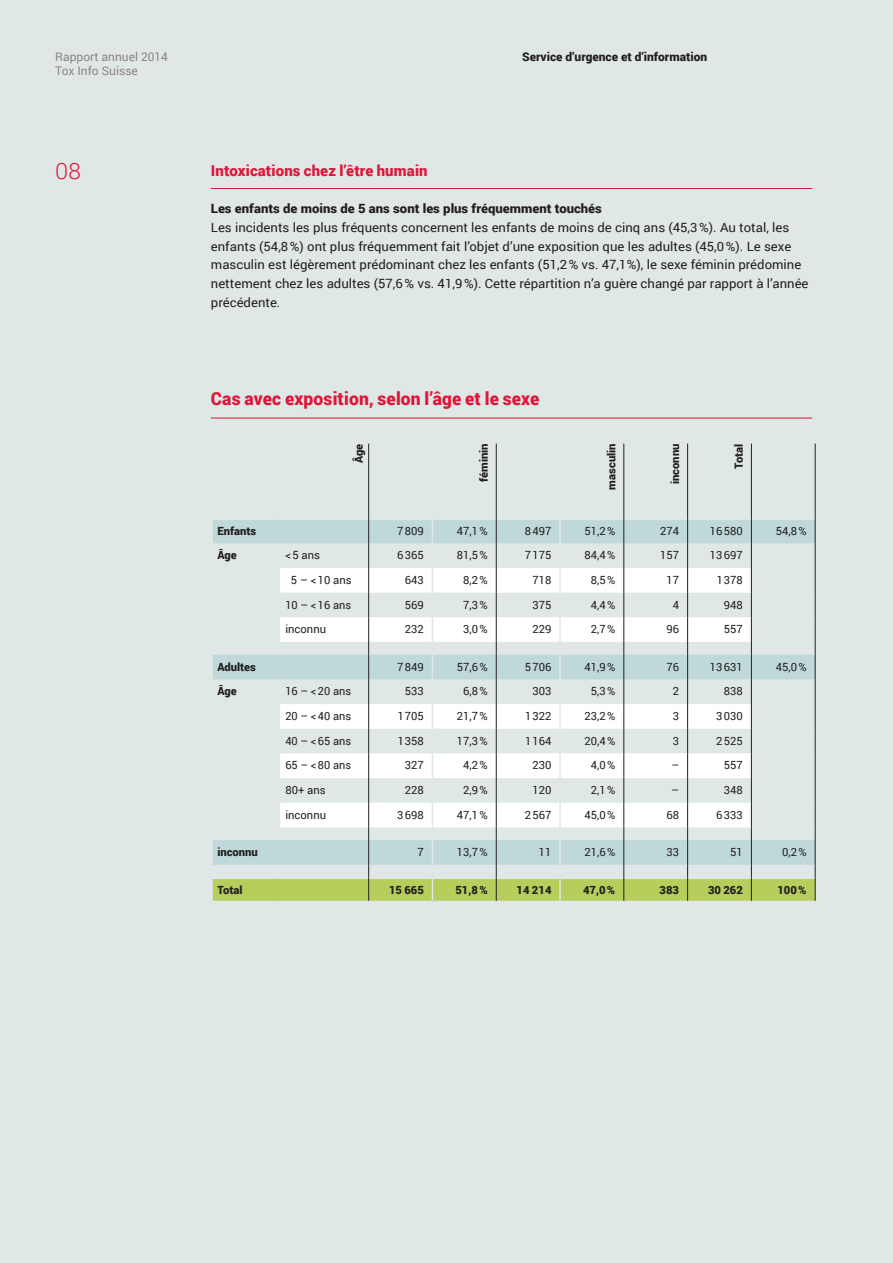
<style>
.page{position:relative;width:893px;height:1263px;background:#dfe8e7}
.page>*{position:absolute;margin:0;border:0;box-sizing:border-box;transform-origin:0 0}
.t1{font:300 22.5px "Roboto";color:#dc1839}
.t2{font:900 18px "Roboto";letter-spacing:.01em;color:#dc1839}
.t3{font:900 15px "Roboto";letter-spacing:.01em;color:#dc1839}
.t4{font:12.75px/18.8px "Roboto";color:#231f20}
.t5{font:900 12.75px "Roboto";color:#231f20}
.t6{font:900 12px "Roboto";color:#231f20}
.t7{font:12px/14.4px "Roboto";color:#8e8486}
.t8{font:11.25px "Roboto";color:#231f20}
.t9{font:900 11.25px "Roboto";color:#231f20}
</style>
<div class="page">
<hr style="left:211px;top:188px;width:601px;height:1px;background:#dc1839">
<hr style="left:211px;top:418px;width:601px;height:1px;background:#dc1839">
<hr style="left:368px;top:444px;width:1px;height:75px;background:#231f20">
<hr style="left:496px;top:444px;width:1px;height:75px;background:#231f20">
<hr style="left:624px;top:444px;width:1px;height:75px;background:#231f20">
<hr style="left:687px;top:444px;width:1px;height:75px;background:#231f20">
<hr style="left:751px;top:444px;width:1px;height:75px;background:#231f20">
<hr style="left:815px;top:444px;width:1px;height:75px;background:#231f20">
<svg style="left:211px;top:519px;width:605px;height:383px"></svg>
<hr style="left:559px;top:877px;width:2px;height:24px;background:#dfe8e7">
<p class="t7" style="left:55px;top:49px;width:114px">Rapport annuel 2014<br>Tox Info Suisse</p>
<p class="t6" style="left:522px;top:48px;width:186px">Service d’urgence et d’information</p>
<h1 class="t1" style="left:55px;top:155px;width:27px">08</h1>
<h3 class="t3" style="left:211px;top:160px;width:218px">Intoxications chez l’être humain</h3>
<p class="t5" style="left:211px;top:199px;width:392px">Les enfants de moins de 5 ans sont les plus fréquemment touchés</p>
<p class="t4" style="left:211px;top:217px;width:599px">Les incidents les plus fréquents concernent les enfants de moins de cinq ans (45,3%). Au total, les enfants (54,8%) ont plus fréquemment fait l’objet d’une exposition que les adultes (45,0%). Le sexe masculin est légèrement prédominant chez les enfants (51,2% vs. 47,1%), le sexe féminin prédomine nettement chez les adultes (57,6% vs. 41,9%). Cette répartition n’a guère changé par rapport à l’année précédente.</p>
<h2 class="t2" style="left:211px;top:386px;width:330px">Cas avec exposition, selon l’âge et le sexe</h2>
<p class="t9" style="left:351px;top:463px;width:21px;rotate:-90deg">Âge</p>
<p class="t9" style="left:476px;top:482px;width:40px;rotate:-90deg">féminin</p>
<p class="t9" style="left:603px;top:490px;width:47px;rotate:-90deg">masculin</p>
<p class="t9" style="left:667px;top:484px;width:42px;rotate:-90deg">inconnu</p>
<p class="t9" style="left:731px;top:469px;width:27px;rotate:-90deg">Total</p>
<p class="t9" style="left:217px;top:523px;width:40px">Enfants</p>
<p class="t8" style="left:397px;top:523px;width:28px">7809</p>
<p class="t8" style="left:457px;top:523px;width:32px">47,1%</p>
<p class="t8" style="left:525px;top:523px;width:28px">8497</p>
<p class="t8" style="left:584px;top:523px;width:32px">51,2%</p>
<p class="t8" style="left:660px;top:523px;width:21px">274</p>
<p class="t8" style="left:710px;top:523px;width:35px">16580</p>
<p class="t8" style="left:776px;top:523px;width:32px">54,8%</p>
<p class="t9" style="left:217px;top:547px;width:21px">Âge</p>
<p class="t8" style="left:285px;top:547px;width:36px">&lt;5 ans</p>
<p class="t8" style="left:397px;top:547px;width:28px">6365</p>
<p class="t8" style="left:457px;top:547px;width:32px">81,5%</p>
<p class="t8" style="left:525px;top:547px;width:28px">7175</p>
<p class="t8" style="left:584px;top:547px;width:32px">84,4%</p>
<p class="t8" style="left:660px;top:547px;width:21px">157</p>
<p class="t8" style="left:710px;top:547px;width:35px">13697</p>
<p class="t8" style="left:291px;top:572px;width:62px">5 – &lt;10 ans</p>
<p class="t8" style="left:405px;top:572px;width:21px">643</p>
<p class="t8" style="left:463px;top:572px;width:26px">8,2%</p>
<p class="t8" style="left:532px;top:572px;width:21px">718</p>
<p class="t8" style="left:591px;top:572px;width:26px">8,5%</p>
<p class="t8" style="left:666px;top:572px;width:14px">17</p>
<p class="t8" style="left:717px;top:572px;width:28px">1378</p>
<p class="t8" style="left:285px;top:597px;width:67px">10 – &lt;16 ans</p>
<p class="t8" style="left:405px;top:597px;width:21px">569</p>
<p class="t8" style="left:463px;top:597px;width:26px">7,3%</p>
<p class="t8" style="left:532px;top:597px;width:21px">375</p>
<p class="t8" style="left:591px;top:597px;width:26px">4,4%</p>
<p class="t8" style="left:673px;top:597px;width:8px">4</p>
<p class="t8" style="left:724px;top:597px;width:21px">948</p>
<p class="t8" style="left:285px;top:621px;width:42px">inconnu</p>
<p class="t8" style="left:405px;top:621px;width:21px">232</p>
<p class="t8" style="left:463px;top:621px;width:26px">3,0%</p>
<p class="t8" style="left:532px;top:621px;width:21px">229</p>
<p class="t8" style="left:591px;top:621px;width:26px">2,7%</p>
<p class="t8" style="left:666px;top:621px;width:14px">96</p>
<p class="t8" style="left:724px;top:621px;width:21px">557</p>
<p class="t9" style="left:217px;top:659px;width:40px">Adultes</p>
<p class="t8" style="left:397px;top:659px;width:28px">7849</p>
<p class="t8" style="left:457px;top:659px;width:32px">57,6%</p>
<p class="t8" style="left:525px;top:659px;width:28px">5706</p>
<p class="t8" style="left:584px;top:659px;width:32px">41,9%</p>
<p class="t8" style="left:666px;top:659px;width:14px">76</p>
<p class="t8" style="left:710px;top:659px;width:35px">13631</p>
<p class="t8" style="left:776px;top:659px;width:32px">45,0%</p>
<p class="t9" style="left:217px;top:683px;width:21px">Âge</p>
<p class="t8" style="left:285px;top:683px;width:67px">16 – &lt;20 ans</p>
<p class="t8" style="left:405px;top:683px;width:21px">533</p>
<p class="t8" style="left:463px;top:683px;width:26px">6,8%</p>
<p class="t8" style="left:532px;top:683px;width:21px">303</p>
<p class="t8" style="left:591px;top:683px;width:26px">5,3%</p>
<p class="t8" style="left:673px;top:683px;width:8px">2</p>
<p class="t8" style="left:724px;top:683px;width:21px">838</p>
<p class="t8" style="left:285px;top:708px;width:67px">20 – &lt;40 ans</p>
<p class="t8" style="left:398px;top:708px;width:28px">1705</p>
<p class="t8" style="left:457px;top:708px;width:32px">21,7%</p>
<p class="t8" style="left:525px;top:708px;width:28px">1322</p>
<p class="t8" style="left:584px;top:708px;width:32px">23,2%</p>
<p class="t8" style="left:673px;top:708px;width:8px">3</p>
<p class="t8" style="left:716px;top:708px;width:28px">3030</p>
<p class="t8" style="left:285px;top:733px;width:67px">40 – &lt;65 ans</p>
<p class="t8" style="left:398px;top:733px;width:28px">1358</p>
<p class="t8" style="left:457px;top:733px;width:32px">17,3%</p>
<p class="t8" style="left:525px;top:733px;width:28px">1164</p>
<p class="t8" style="left:584px;top:733px;width:32px">20,4%</p>
<p class="t8" style="left:673px;top:733px;width:8px">3</p>
<p class="t8" style="left:716px;top:733px;width:28px">2525</p>
<p class="t8" style="left:285px;top:757px;width:67px">65 – &lt;80 ans</p>
<p class="t8" style="left:405px;top:757px;width:21px">327</p>
<p class="t8" style="left:463px;top:757px;width:26px">4,2%</p>
<p class="t8" style="left:532px;top:757px;width:21px">230</p>
<p class="t8" style="left:591px;top:757px;width:26px">4,0%</p>
<p class="t8" style="left:671px;top:757px;width:9px">–</p>
<p class="t8" style="left:724px;top:757px;width:21px">557</p>
<p class="t8" style="left:285px;top:782px;width:42px">80+ ans</p>
<p class="t8" style="left:405px;top:782px;width:21px">228</p>
<p class="t8" style="left:463px;top:782px;width:26px">2,9%</p>
<p class="t8" style="left:532px;top:782px;width:21px">120</p>
<p class="t8" style="left:591px;top:782px;width:26px">2,1%</p>
<p class="t8" style="left:671px;top:782px;width:9px">–</p>
<p class="t8" style="left:724px;top:782px;width:21px">348</p>
<p class="t8" style="left:285px;top:807px;width:42px">inconnu</p>
<p class="t8" style="left:397px;top:807px;width:28px">3698</p>
<p class="t8" style="left:457px;top:807px;width:32px">47,1%</p>
<p class="t8" style="left:525px;top:807px;width:28px">2567</p>
<p class="t8" style="left:584px;top:807px;width:32px">45,0%</p>
<p class="t8" style="left:666px;top:807px;width:14px">68</p>
<p class="t8" style="left:716px;top:807px;width:28px">6333</p>
<p class="t9" style="left:217px;top:844px;width:42px">inconnu</p>
<p class="t8" style="left:418px;top:844px;width:8px">7</p>
<p class="t8" style="left:457px;top:844px;width:32px">13,7%</p>
<p class="t8" style="left:539px;top:844px;width:14px">11</p>
<p class="t8" style="left:584px;top:844px;width:32px">21,6%</p>
<p class="t8" style="left:666px;top:844px;width:14px">33</p>
<p class="t8" style="left:730px;top:844px;width:14px">51</p>
<p class="t8" style="left:782px;top:844px;width:26px">0,2%</p>
<p class="t9" style="left:217px;top:882px;width:27px">Total</p>
<p class="t9" style="left:389px;top:882px;width:36px">15 665</p>
<p class="t9" style="left:455px;top:882px;width:34px">51,8%</p>
<p class="t9" style="left:517px;top:882px;width:36px">14 214</p>
<p class="t9" style="left:583px;top:882px;width:34px">47,0%</p>
<p class="t9" style="left:659px;top:882px;width:21px">383</p>
<p class="t9" style="left:708px;top:882px;width:36px">30 262</p>
<p class="t9" style="left:777px;top:882px;width:31px">100%</p>
</div>
